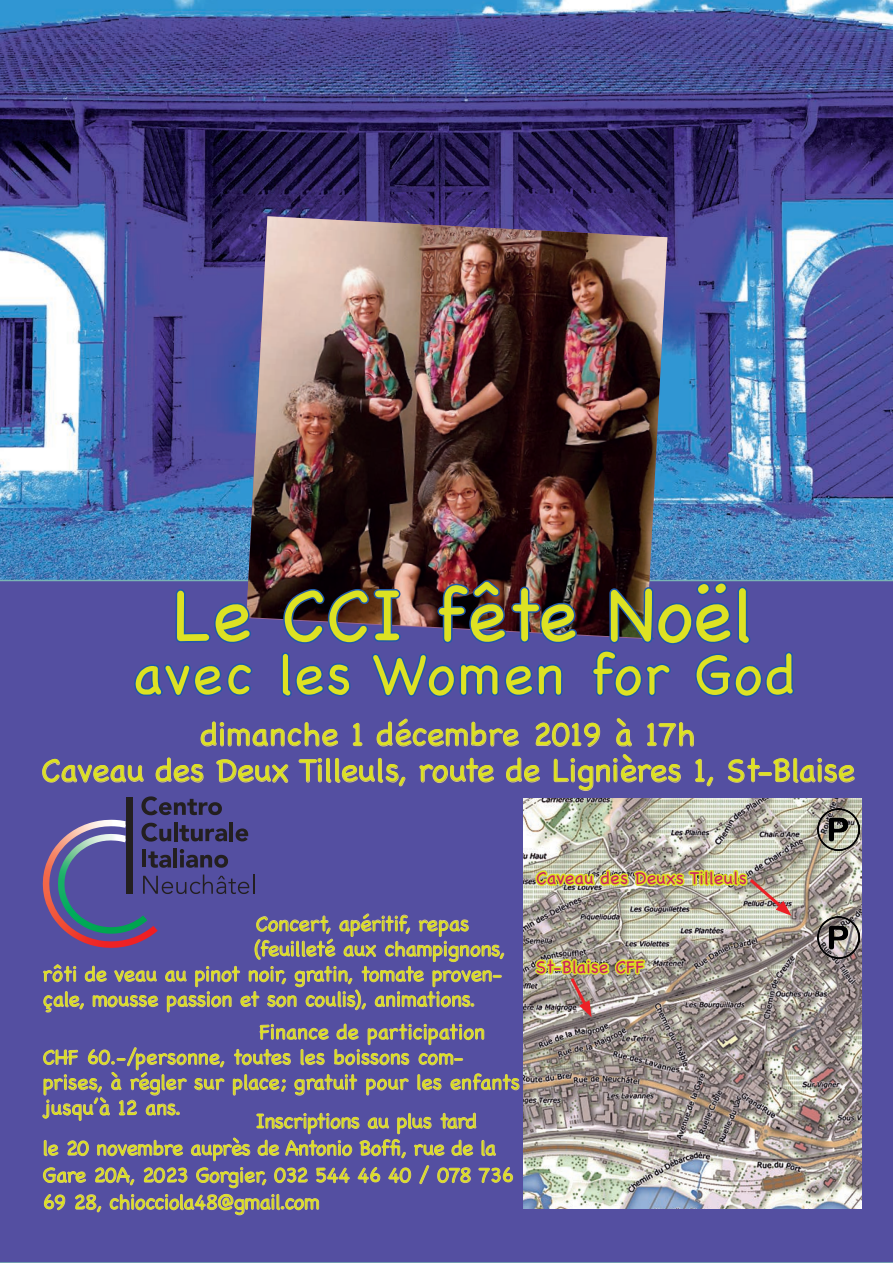
<style>
.page{position:relative;width:893px;height:1263px;background:#fff}
.page>*{position:absolute;margin:0;border:0;box-sizing:border-box;transform-origin:0 0}
.t1{font:75px "Chalkboard";letter-spacing:.01em;color:#dde223}
.t2{font:57px "Chalkboard";letter-spacing:.03em;color:#dde223}
.t3{font:33px/36px "Chalkboard";letter-spacing:-.01em;color:#dde223;text-align:center}
.t4{font:21px/25.2px "Chalkboard";letter-spacing:-.01em;color:#dde223}
.t5{font:18px "Chalkboard";letter-spacing:.01em;color:#cd2460}
</style>
<div class="page">
<img style="left:0;top:0;width:893px;height:580px">
<div style="left:0;top:580px;width:893px;height:683px;background:#544fa1"></div>
<img style="left:246px;top:216px;width:421px;height:422px">
<div style="left:126px;top:797px;width:6px;height:97px;background:#231f20"></div>
<svg style="left:141px;top:796px;width:81px;height:19px;background:#403b6d"></svg>
<svg style="left:158px;top:823px;width:13px;height:18px"></svg>
<hr style="left:174px;top:822px;width:4px;height:19px;background:#231f20">
<svg style="left:179px;top:825px;width:48px;height:16px"></svg>
<hr style="left:229px;top:822px;width:4px;height:19px;background:#231f20">
<svg style="left:236px;top:828px;width:12px;height:13px"></svg>
<svg style="left:158px;top:851px;width:13px;height:17px"></svg>
<hr style="left:173px;top:848px;width:4px;height:19px;background:#231f20">
<svg style="left:180px;top:849px;width:48px;height:19px"></svg>
<svg style="left:158px;top:874px;width:96px;height:20px;background:#4a4588"></svg>
<img style="left:43px;top:820px;width:115px;height:128px">
<svg style="left:174px;top:587px;width:79px;height:58px;background:#4a53a0"></svg>
<svg style="left:132px;top:661px;width:123px;height:37px;background:#4152a3"></svg>
<svg style="left:279px;top:579px;width:300px;height:120px;background:#44447a"></svg>
<svg style="left:589px;top:580px;width:207px;height:119px;background:#454c92"></svg>
<img style="left:523px;top:798px;width:338px;height:411px">
<img style="left:817px;top:916px;width:42px;height:42px">
<img style="left:817px;top:808px;width:42px;height:42px">
<img style="left:533px;top:862px;width:259px;height:54px">
<svg style="left:43px;top:964px;width:34px;height:18px"></svg>
<svg style="left:85px;top:965px;width:22px;height:17px"></svg>
<svg style="left:114px;top:970px;width:43px;height:12px"></svg>
<svg style="left:43px;top:991px;width:41px;height:22px"></svg>
<svg style="left:92px;top:995px;width:67px;height:13px"></svg>
<svg style="left:165px;top:913px;width:339px;height:100px;background:#68619c"></svg>
<svg style="left:42px;top:1023px;width:478px;height:192px;background:#655e9d"></svg>
<img style="left:533px;top:951px;width:115px;height:66px">
<svg style="left:200px;top:721px;width:138px;height:26px;background:#6d659b"></svg>
<svg style="left:353px;top:723px;width:10px;height:23px"></svg>
<svg style="left:376px;top:718px;width:143px;height:29px;background:#6c649b"></svg>
<svg style="left:535px;top:722px;width:65px;height:25px;background:#72699a"></svg>
<svg style="left:616px;top:718px;width:16px;height:29px"></svg>
<svg style="left:647px;top:722px;width:47px;height:25px"></svg>
<svg style="left:42px;top:759px;width:102px;height:24px;background:#6f669b"></svg>
<svg style="left:155px;top:757px;width:49px;height:26px"></svg>
<svg style="left:216px;top:759px;width:73px;height:24px;background:#70679a"></svg>
<svg style="left:298px;top:758px;width:108px;height:29px;background:#6b639b"></svg>
<svg style="left:419px;top:758px;width:75px;height:25px;background:#6e669b"></svg>
<svg style="left:506px;top:757px;width:34px;height:26px"></svg>
<svg style="left:553px;top:754px;width:128px;height:37px;background:#68609c"></svg>
<svg style="left:695px;top:759px;width:18px;height:28px"></svg>
<svg style="left:728px;top:758px;width:127px;height:25px;background:#70679a"></svg>
<h1 class="t1" style="left:172px;top:571px;width:585px">Le CCI fête Noël</h1>
<h2 class="t2" style="left:133px;top:641px;width:664px">avec les Women for God</h2>
<h3 class="t3" style="left:41px;top:716px;width:815px">dimanche 1 décembre 2019 à 17h<br>Caveau des Deux Tilleuls, route de Lignières 1, St-Blaise</h3>
<p class="t4" style="left:256px;top:911px;width:215px">Concert, apéritif, repas</p>
<p class="t4" style="left:254px;top:936px;width:252px">(feuilleté aux champignons,</p>
<p class="t4" style="left:43px;top:961px;width:461px">rôti de veau au pinot noir, gratin, tomate proven-</p>
<p class="t4" style="left:43px;top:986px;width:434px">çale, mousse passion et son coulis), animations.</p>
<p class="t4" style="left:43px;top:1019px;width:479px;text-indent:217px">Finance de participation CHF 60.-/personne, toutes les boissons com&shy;prises, à régler sur place; gratuit pour les enfants jusqu’à 12 ans.</p>
<p class="t4" style="left:43px;top:1107px;width:472px;line-height:27px;text-indent:213px">Inscriptions au plus tard<br>le 20 novembre auprès de Antonio Boffi, rue de la Gare 20A, 2023 Gorgier, 032 544 46 40 / 078 736<br>69 28, chiocciola48@gmail.com</p>
<p class="t5" style="left:536px;top:867px;width:212px">Caveau des Deuxs Tilleuls</p>
<p class="t5" style="left:535px;top:956px;width:110px">St-Blaise CFF</p>
</div>
